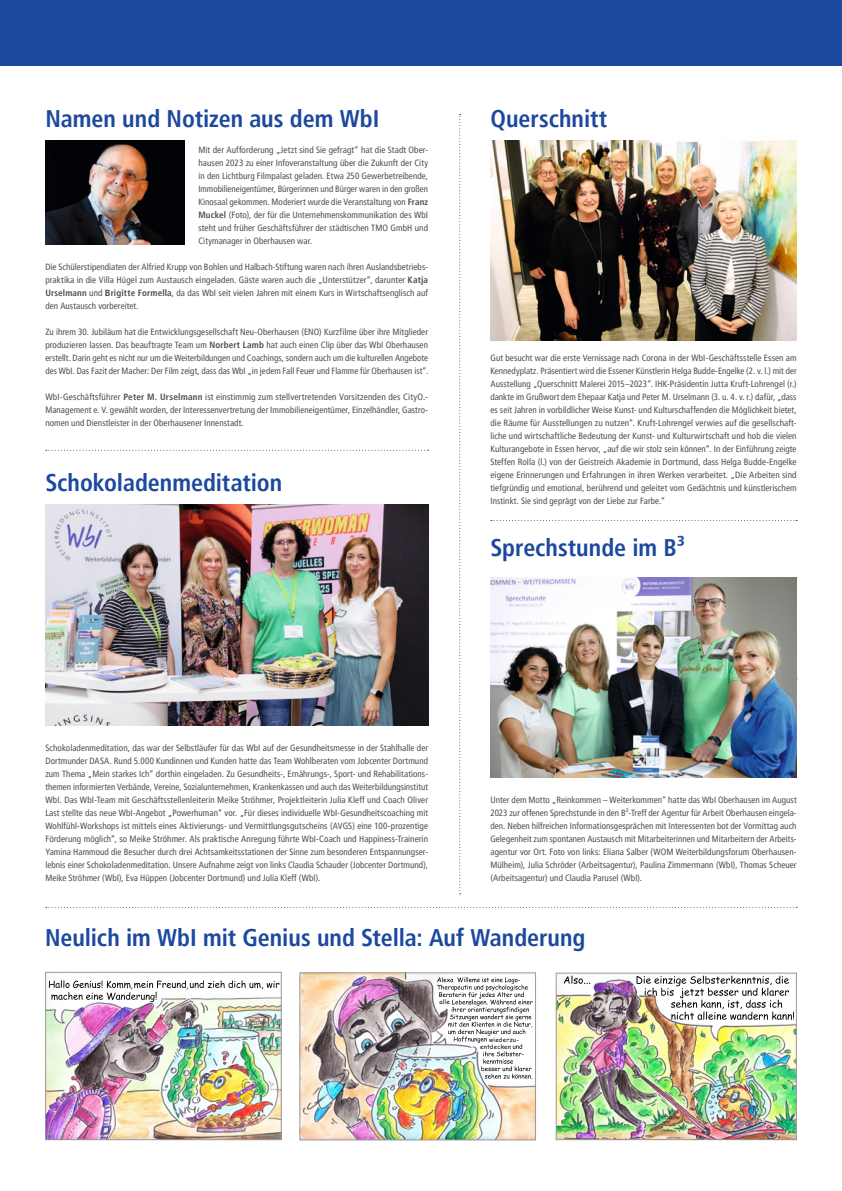
<style>
.page{position:relative;width:842px;height:1191px;background:#fff}
.page>*{position:absolute;margin:0;border:0;box-sizing:border-box;transform-origin:0 0}
.t1{font:700 condensed 24px "Frutiger LT Pro";color:#1c489e}
.t2{font:10px "Comic Sans MS";color:#4e4e4d}
.t3{font:condensed 9px/13px "Frutiger LT Pro";letter-spacing:.01em;color:#4e4e4d;text-align:justify}
.t4{font:6.2px/7.3px "Comic Sans MS";letter-spacing:.025em;color:#151616}
.s1{font-weight:700}
.s2{font-weight:700;font-stretch:normal}
</style>
<div class="page">
<div style="left:0;top:0;width:842px;height:65px;background:#1c489e"></div>
<svg style="left:46px;top:906px;width:751px;height:1px"></svg>
<svg style="left:459px;top:114px;width:2px;height:780px"></svg>
<img style="left:558px;top:975px;width:237px;height:162px">
<div style="left:556px;top:973px;width:241px;height:166px;border:1px solid #999"></div>
<svg style="left:46px;top:450px;width:383px;height:1px"></svg>
<svg style="left:491px;top:520px;width:306px;height:1px"></svg>
<img style="left:490px;top:140px;width:307px;height:200px">
<img style="left:490px;top:577px;width:307px;height:200px">
<img style="left:45px;top:504px;width:383px;height:221px">
<img style="left:45px;top:140px;width:139px;height:104px">
<img style="left:47px;top:980px;width:232px;height:158px">
<div style="left:45px;top:972px;width:236px;height:168px;border:1px solid #999"></div>
<img style="left:302px;top:974px;width:232px;height:164px">
<div style="left:300px;top:972px;width:236px;height:168px;border:1px solid #999"></div>
<div style="left:435px;top:999px;width:15px;height:6px;background:#fff"></div>
<svg style="left:490px;top:1035px;width:15px;height:9px"></svg>
<div style="left:489px;top:1036px;width:41px;height:6px;background:#fff"></div>
<hr style="left:480px;top:1044px;width:31px;height:4px;background:#fff">
<h1 class="t1" style="left:45px;top:104px;width:335px">Namen und Notizen aus dem WbI</h1>
<p class="t3" style="left:198px;top:143px;width:231px">Mit der Aufforderung „Jetzt sind Sie gefragt“ hat die Stadt Ober&shy;hausen 2023 zu einer Infoveranstaltung über die Zukunft der City in den Lichtburg Filmpalast geladen. Etwa 250 Gewerbetreibende, Immobilieneigentümer, Bürgerinnen und Bürger waren in den großen Kinosaal gekommen. Moderiert wurde die Veranstaltung von <span class="s1">Franz Muckel</span> (Foto), der für die Unternehmenskommunikation des WbI steht und früher Geschäftsführer der städtischen TMO GmbH und Citymanager in Oberhausen war.</p>
<p class="t3" style="left:45px;top:260px;width:384px">Die Schülerstipendiaten der Alfried Krupp von Bohlen und Halbach-Stiftung waren nach ihren Auslandsbetriebs&shy;praktika in die Villa Hügel zum Austausch eingeladen. Gäste waren auch die „Unterstützer“, darunter <span class="s1">Katja Urselmann</span> und <span class="s2">B</span><span class="s1">rigitte Formella</span>, da das WbI seit vielen Jahren mit einem Kurs in Wirtschaftsenglisch auf den Austausch vorbereitet.</p>
<p class="t3" style="left:45px;top:325px;width:384px">Zu ihrem 30. Jubiläum hat die Entwicklungsgesellschaft Neu-Oberhausen (ENO) Kurzfilme über ihre Mitglieder produzieren lassen. Das beauftragte Team um <span class="s1">Norbert Lamb</span> hat auch einen Clip über das WbI Oberhausen erstellt. Darin geht es nicht nur um die Weiterbildungen und Coachings, sondern auch um die kulturellen Angebote des WbI. Das Fazit der Macher: Der Film zeigt, dass das WbI „in jedem Fall Feuer und Flamme für Oberhausen ist“.</p>
<p class="t3" style="left:45px;top:390px;width:384px">WbI-Geschäftsführer <span class="s1">Peter M. Urselmann</span> ist einstimmig zum stellvertretenden Vorsitzenden des CityO.- Management e. V. gewählt worden, der Interessenvertretung der Immobilieneigentümer, Einzelhändler, Gastro&shy;nomen und Dienstleister in der Oberhausener Innenstadt.</p>
<h1 class="t1" style="left:45px;top:468px;width:238px">Schokoladenmeditation</h1>
<h1 class="t1" style="left:490px;top:104px;width:118px">Querschnitt</h1>
<p class="t3" style="left:490px;top:351px;width:308px">Gut besucht war die erste Vernissage nach Corona in der WbI-Geschäftsstelle Essen am Kennedyplatz. Präsentiert wird die Essener Künstlerin Helga Budde-Engelke (2. v. l.) mit der Ausstellung „Querschnitt Malerei 2015–2023“. IHK-Präsidentin Jutta Kruft-Lohrengel (r.) dankte im Grußwort dem Ehepaar Katja und Peter M. Urselmann (3. u. 4. v. r.) dafür, „dass es seit Jahren in vorbildlicher Weise Kunst- und Kulturschaffenden die Möglichkeit bietet, die Räume für Ausstellungen zu nutzen“. Kruft-Lohrengel verwies auf die gesellschaft&shy;liche und wirtschaftliche Bedeutung der Kunst- und Kulturwirtschaft und hob die vielen Kulturangebote in Essen hervor, „auf die wir stolz sein können“. In der Einführung zeigte Steffen Rolla (l.) von der Geistreich Akademie in Dortmund, dass Helga Budde-Engelke eigene Erinnerungen und Erfahrungen in ihren Werken verarbeitet. „Die Arbeiten sind tiefgründig und emotional, berührend und geleitet vom Gedächtnis und künstlerischem Instinkt. Sie sind geprägt von der Liebe zur Farbe.“</p>
<h1 class="t1" style="left:490px;top:533px;width:196px">Sprechstunde im B³</h1>
<p class="t3" style="left:45px;top:741px;width:384px">Schokoladenmeditation, das war der Selbstläufer für das WbI auf der Gesundheitsmesse in der Stahlhalle der Dortmunder DASA. Rund 5.000 Kundinnen und Kunden hatte das Team Wohlberaten vom Jobcenter Dortmund zum Thema „Mein starkes Ich“ dorthin eingeladen. Zu Gesundheits-, Ernährungs-, Sport- und Rehabilitations&shy;themen informierten Verbände, Vereine, Sozialunternehmen, Krankenkassen und auch das Weiterbildungsinstitut WbI. Das WbI-Team mit Geschäftsstellenleiterin Meike Ströhmer, Projektleiterin Julia Kleff und Coach Oliver Last stellte das neue WbI-Angebot „Powerhuman“ vor. „Für dieses individuelle WbI-Gesundheitscoaching mit Wohlfühl-Workshops ist mittels eines Aktivierungs- und Vermittlungsgutscheins (AVGS) eine 100-prozentige Förderung möglich“, so Meike Ströhmer. Als praktische Anregung führte WbI-Coach und Happiness-Trainerin Yamina Hammoud die Besucher durch drei Achtsamkeitsstationen der Sinne zum besonderen Entspannungser&shy;lebnis einer Schokoladenmeditation. Unsere Aufnahme zeigt von links Claudia Schauder (Jobcenter Dortmund), Meike Ströhmer (WbI), Eva Hüppen (Jobcenter Dortmund) und Julia Kleff (WbI).</p>
<p class="t3" style="left:490px;top:793px;width:308px">Unter dem Motto „Reinkommen – Weiterkommen“ hatte das WbI Oberhausen im August 2023 zur offenen Sprechstunde in den B³-Treff der Agentur für Arbeit Oberhausen eingela&shy;den. Neben hilfreichen Informationsgesprächen mit Interessenten bot der Vormittag auch Gelegenheit zum spontanen Austausch mit Mitarbeiterinnen und Mitarbeitern der Arbeits&shy;agentur vor Ort. Foto von links: Eliana Salber (WOM Weiterbildungsforum Oberhausen-Mülheim), Julia Schröder (Arbeitsagentur), Paulina Zimmermann (WbI), Thomas Scheuer (Arbeitsagentur) und Claudia Parusel (WbI).</p>
<h1 class="t1" style="left:45px;top:923px;width:542px">Neulich im WbI mit Genius und Stella: Auf Wanderung</h1>
<p class="t2" style="left:130px;top:977px;width:4px">,</p>
<p class="t2" style="left:186px;top:977px;width:4px">,</p>
<p class="t4" style="left:439px;top:998px;width:12px">alle</p>
<p class="t4" style="left:480px;top:1035px;width:40px;text-indent:9px">wiederzu&shy;entdecken</p>
</div>
